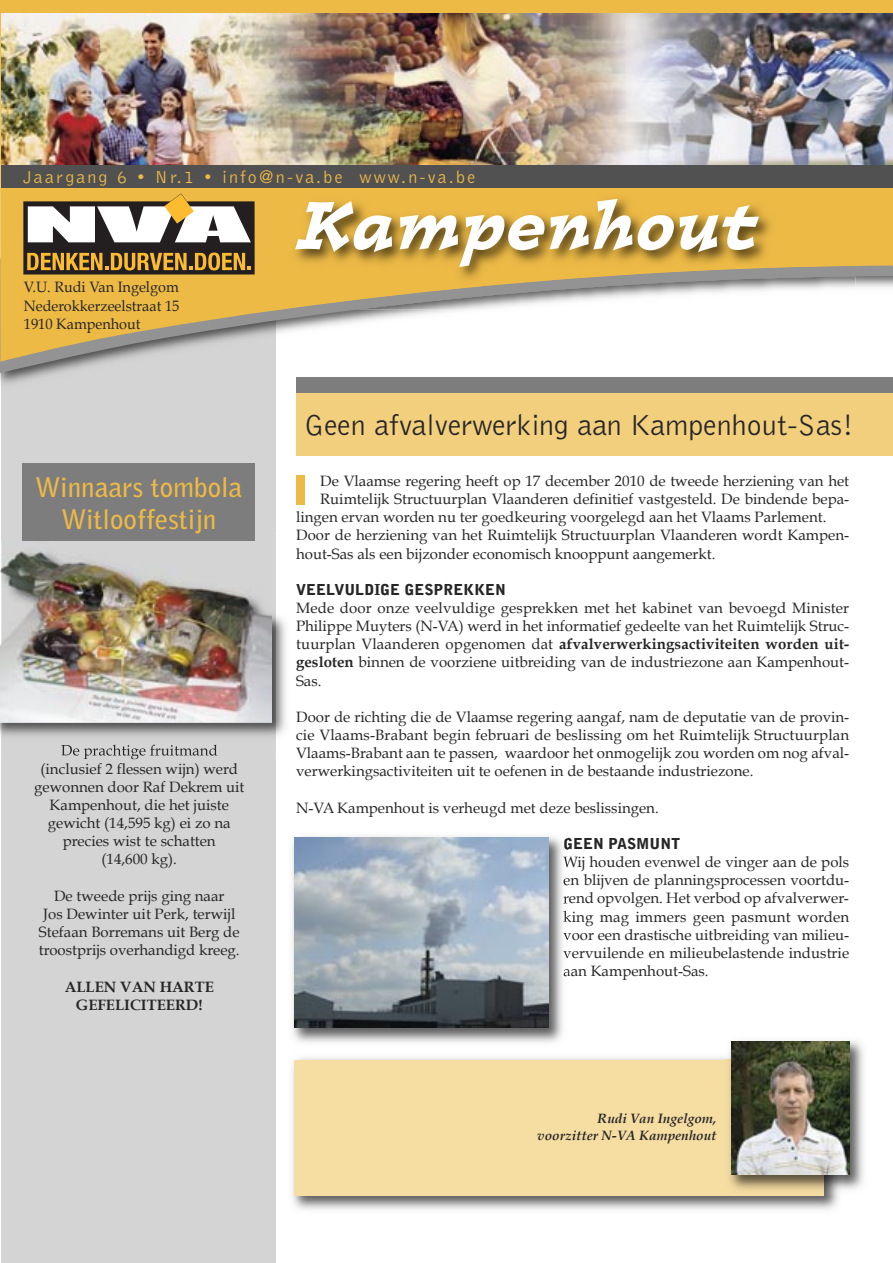
<style>
.page{position:relative;width:893px;height:1263px;background:#fff}
.page>*{position:absolute;margin:0;border:0;box-sizing:border-box;transform-origin:0 0}
.t1{font:italic 67.35px "Postino Std";letter-spacing:.05em;color:#fff;scale:.8 1}
.t2{font:300 30px "Bell Gothic Std";color:#272627}
.t3{font:700 27px/32.4px "Bell Gothic Std";color:#edba46;text-align:center}
.t4{font:300 18px "Bell Gothic Std";letter-spacing:.125em;color:#edba46}
.t5{font:15px/18.1px "Book Antiqua";color:#272627;text-align:justify}
.t6{font:15px/18.1px "Book Antiqua";color:#272627;text-align:justify;scale:.96 1}
.t7{font:900 15px "Bell Gothic Std";color:#272627}
.t8{font:700 15px/18px "Book Antiqua";color:#272627;text-align:center}
.t9{font:italic 700 13.5px/16.4px "Book Antiqua";color:#272627;text-align:right}
.s1{font-weight:700}
</style>
<div class="page">
<img style="left:292px;top:1057px;width:547px;height:153px">
<div style="left:294px;top:1060px;width:530px;height:135px;background:#f6dda2"></div>
<div style="left:1px;top:300px;width:275px;height:963px;background:#d4d4d4"></div>
<img style="left:1px;top:373px;width:53px;height:11px">
<svg style="left:0;top:362px;width:105px;height:11px"></svg>
<svg style="left:0;top:0;width:893px;height:362px"></svg>
<div style="left:23px;top:463px;width:232px;height:77px;background:#7d7d7d"></div>
<svg style="left:23px;top:194px;width:232px;height:80px"></svg>
<img style="left:260px;top:188px;width:595px;height:122px">
<img style="left:0;top:533px;width:286px;height:225px">
<img style="left:1px;top:533px;width:254px;height:7px">
<img style="left:61px;top:745px;width:43px;height:13px">
<img style="left:62px;top:533px;width:152px;height:1px">
<img style="left:0;top:540px;width:272px;height:183px">
<img style="left:23px;top:540px;width:232px;height:1px">
<img style="left:1px;top:13px;width:892px;height:152px">
<div style="left:1px;top:165px;width:892px;height:23px;background:#525152"></div>
<div style="left:296px;top:383px;width:597px;height:73px;background:#f2cf7d"></div>
<div style="left:296px;top:377px;width:597px;height:16px;background:#7d7d7d"></div>
<div style="left:297px;top:475px;width:8px;height:29px;background:#edba46"></div>
<img style="left:725px;top:1040px;width:139px;height:154px">
<img style="left:732px;top:1042px;width:117px;height:133px">
<img style="left:292px;top:836px;width:276px;height:207px">
<svg style="left:564px;top:838px;width:4px;height:12px"></svg>
<img style="left:563px;top:856px;width:5px;height:15px">
<svg style="left:564px;top:874px;width:4px;height:11px"></svg>
<svg style="left:563px;top:892px;width:5px;height:12px"></svg>
<img style="left:563px;top:911px;width:5px;height:15px">
<svg style="left:563px;top:933px;width:5px;height:7px"></svg>
<svg style="left:563px;top:951px;width:5px;height:7px"></svg>
<svg style="left:564px;top:966px;width:4px;height:10px"></svg>
<img style="left:294px;top:838px;width:254px;height:190px">
<p class="t4" style="left:23px;top:170px;width:454px">Jaargang 6 • Nr.1 • info@n-va.be www.n-va.be</p>
<p class="t6" style="left:24px;top:278px;width:164px">V.U. Rudi Van Ingelgom Nederokkerzeelstraat 15<br>1910 Kampenhout</p>
<h3 class="t3" style="left:35px;top:471px;width:208px">Winnaars tombola<br>Witlooffestijn</h3>
<p class="t5" style="left:34px;top:760px;width:212px;text-align:center">(inclusief 2 flessen wijn) werd gewonnen door Raf Dekrem uit<br>Kampenhout, die het juiste gewicht (14,595 kg) ei zo na precies wist te schatten<br>(14,600 kg).</p>
<p class="t5" style="left:39px;top:887px;width:202px;text-align:center">De tweede prijs ging naar<br>Jos Dewinter uit Perk, terwijl<br>Stefaan Borremans uit Berg de troostprijs overhandigd kreeg.</p>
<p class="t8" style="left:65px;top:978px;width:151px">ALLEN VAN HARTE<br>GEFELICITEERD!</p>
<h1 class="t1" style="left:296px;top:186px;width:573px">Kampenhout</h1>
<h2 class="t2" style="left:304px;top:414px;width:551px">Geen afvalverwerking aan Kampenhout-Sas!</h2>
<p class="t5" style="left:320px;top:472px;width:530px">De Vlaamse regering heeft op 17 december 2010 de tweede herziening van het</p>
<p class="t5" style="left:320px;top:490px;width:530px">Ruimtelijk Structuurplan Vlaanderen definitief vastgesteld. De bindende bepa-</p>
<p class="t5" style="left:296px;top:508px;width:532px">lingen ervan worden nu ter goedkeuring voorgelegd aan het Vlaams Parlement.</p>
<p class="t5" style="left:296px;top:526px;width:555px">Door de herziening van het Ruimtelijk Structuurplan Vlaanderen wordt Kampen-</p>
<p class="t5" style="left:296px;top:545px;width:421px">hout-Sas als een bijzonder economisch knooppunt aangemerkt.</p>
<p class="t7" style="left:296px;top:581px;width:211px">VEELVULDIGE GESPREKKEN</p>
<p class="t5" style="left:296px;top:599px;width:555px">Mede door onze veelvuldige gesprekken met het kabinet van bevoegd Minister Philippe Muyters (N-VA) werd in het informatief gedeelte van het Ruimtelijk Struc&shy;tuurplan Vlaanderen opgenomen dat <span class="s1">afvalverwerkingsactiviteiten worden uit&shy;gesloten</span> binnen de voorziene uitbreiding van de industriezone aan Kampenhout-Sas.</p>
<p class="t5" style="left:296px;top:708px;width:555px">Door de richting die de Vlaamse regering aangaf, nam de deputatie van de provin&shy;cie Vlaams-Brabant begin februari de beslissing om het Ruimtelijk Structuurplan Vlaams-Brabant aan te passen, waardoor het onmogelijk zou worden om nog afval&shy;verwerkingsactiviteiten uit te oefenen in de bestaande industriezone.</p>
<p class="t5" style="left:296px;top:799px;width:364px">N-VA Kampenhout is verheugd met deze beslissingen.</p>
<p class="t7" style="left:563px;top:835px;width:119px">GEEN PASMUNT</p>
<p class="t5" style="left:563px;top:853px;width:288px">Wij houden evenwel de vinger aan de pols en blijven de planningsprocessen voortdu&shy;rend opvolgen. Het verbod op afvalverwer&shy;king mag immers geen pasmunt worden voor een drastische uitbreiding van milieu&shy;vervuilende en milieubelastende industrie aan Kampenhout-Sas.</p>
<p class="t9" style="left:537px;top:1111px;width:181px">Rudi Van Ingelgom, voorzitter N-VA Kampenhout</p>
</div>
